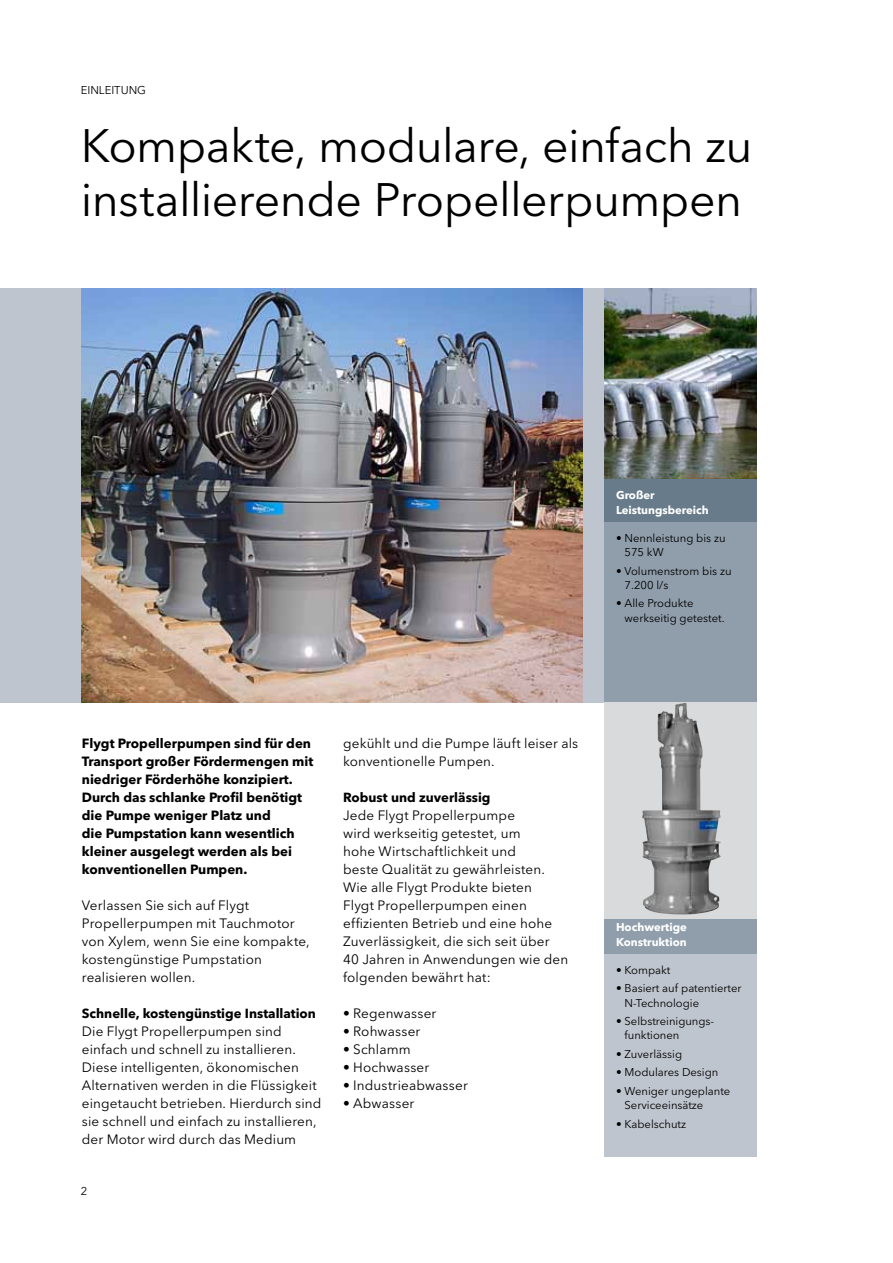
<style>
.page{position:relative;width:893px;height:1263px;background:#fff}
.page>*{position:absolute;margin:0;border:0;box-sizing:border-box;transform-origin:0 0}
.t1{font:46.5px/54.3px "Avenir Next LT Pro";letter-spacing:-.015em;color:#000}
.t2{font:13.5px/18px "Avenir Next LT Pro";letter-spacing:.01em;color:#000}
.t3{font:700 13.35px/18px "Avenir Next LT Pro";color:#000}
.t4{font:700 13.2px "Avenir Next LT Pro";color:#000}
.t5{font:11.25px/14.2px "Avenir Next LT Pro";color:#000}
.t6{font:700 11.25px/14.2px "Avenir Next LT Pro";color:#fff}
</style>
<div class="page">
<div style="left:0;top:288px;width:608px;height:414px;background:#bfc5ce"></div>
<div style="left:604px;top:522px;width:153px;height:180px;background:#909eac"></div>
<img style="left:604px;top:288px;width:153px;height:191px">
<div style="left:604px;top:479px;width:153px;height:43px;background:#687b8a"></div>
<img style="left:82px;top:288px;width:501px;height:414px">
<div style="left:604px;top:954px;width:153px;height:203px;background:#bfc5ce"></div>
<div style="left:604px;top:911px;width:153px;height:43px;background:#909eac"></div>
<div style="left:604px;top:702px;width:153px;height:216px;background:#d8dadb"></div>
<img style="left:642px;top:703px;width:79px;height:212px">
<p class="t5" style="left:81px;top:83px;width:67px">Einleitung</p>
<h1 class="t1" style="left:81px;top:119px;width:673px">Kompakte, modulare, einfach zu installierende Propellerpumpen</h1>
<p class="t6" style="left:616px;top:488px;width:94px">Großer<br>Leistungsbereich</p>
<p class="t5" style="left:624px;top:531px;width:103px;text-indent:-9px">• Nennleistung bis zu<br>575 kW</p>
<p class="t5" style="left:624px;top:564px;width:109px;text-indent:-9px">• Volumenstrom bis zu<br>7.200 l/s</p>
<p class="t5" style="left:624px;top:596px;width:102px;text-indent:-9px">• Alle Produkte werkseitig getestet.</p>
<p class="t3" style="left:82px;top:734px;width:233px">Flygt Propellerpumpen sind für den<br>Transport großer Fördermengen mit niedriger Förderhöhe konzipiert.<br>Durch das schlanke Profil benötigt die Pumpe weniger Platz und<br>die Pumpstation kann wesentlich kleiner ausgelegt werden als bei konventionellen Pumpen.</p>
<p class="t2" style="left:82px;top:896px;width:229px">Verlassen Sie sich auf Flygt<br>Propellerpumpen mit Tauchmotor von Xylem, wenn Sie eine kompakte, kostengünstige Pumpstation realisieren wollen.</p>
<p class="t4" style="left:82px;top:1005px;width:236px">Schnelle, kostengünstige Installation</p>
<p class="t2" style="left:82px;top:1022px;width:241px">Die Flygt Propellerpumpen sind einfach und schnell zu installieren.<br>Diese intelligenten, ökonomischen Alternativen werden in die Flüssigkeit eingetaucht betrieben. Hierdurch sind sie schnell und einfach zu installieren, der Motor wird durch das Medium</p>
<p class="t5" style="left:81px;top:1184px;width:8px">2</p>
<p class="t2" style="left:343px;top:734px;width:237px">gekühlt und die Pumpe läuft leiser als konventionelle Pumpen.</p>
<p class="t4" style="left:343px;top:789px;width:149px">Robust und zuverlässig</p>
<p class="t2" style="left:343px;top:807px;width:227px">Jede Flygt Propellerpumpe<br>wird werkseitig getestet, um<br>hohe Wirtschaftlichkeit und<br>beste Qualität zu gewährleisten.<br>Wie alle Flygt Produkte bieten<br>Flygt Propellerpumpen einen effizienten Betrieb und eine hohe<br>Zuverlässigkeit, die sich seit über<br>40 Jahren in Anwendungen wie den folgenden bewährt hat:</p>
<p class="t2" style="left:343px;top:1004px;width:95px">• Regenwasser</p>
<p class="t2" style="left:343px;top:1022px;width:79px">• Rohwasser</p>
<p class="t2" style="left:343px;top:1040px;width:69px">• Schlamm</p>
<p class="t2" style="left:343px;top:1058px;width:88px">• Hochwasser</p>
<p class="t2" style="left:343px;top:1076px;width:126px">• Industrieabwasser</p>
<p class="t2" style="left:343px;top:1094px;width:73px">• Abwasser</p>
<p class="t6" style="left:616px;top:920px;width:72px">Hochwertige<br>Konstruktion</p>
<p class="t5" style="left:616px;top:963px;width:56px">• Kompakt</p>
<p class="t5" style="left:624px;top:981px;width:118px;text-indent:-9px">• Basiert auf patentierter<br>N-Technologie</p>
<p class="t5" style="left:624px;top:1014px;width:90px;text-indent:-9px">• Selbstreinigungs&shy;funktionen</p>
<p class="t5" style="left:616px;top:1047px;width:68px">• Zuverlässig</p>
<p class="t5" style="left:616px;top:1065px;width:104px">• Modulares Design</p>
<p class="t5" style="left:624px;top:1084px;width:107px;text-indent:-9px">• Weniger ungeplante<br>Serviceeinsätze</p>
<p class="t5" style="left:616px;top:1117px;width:72px">• Kabelschutz</p>
</div>
